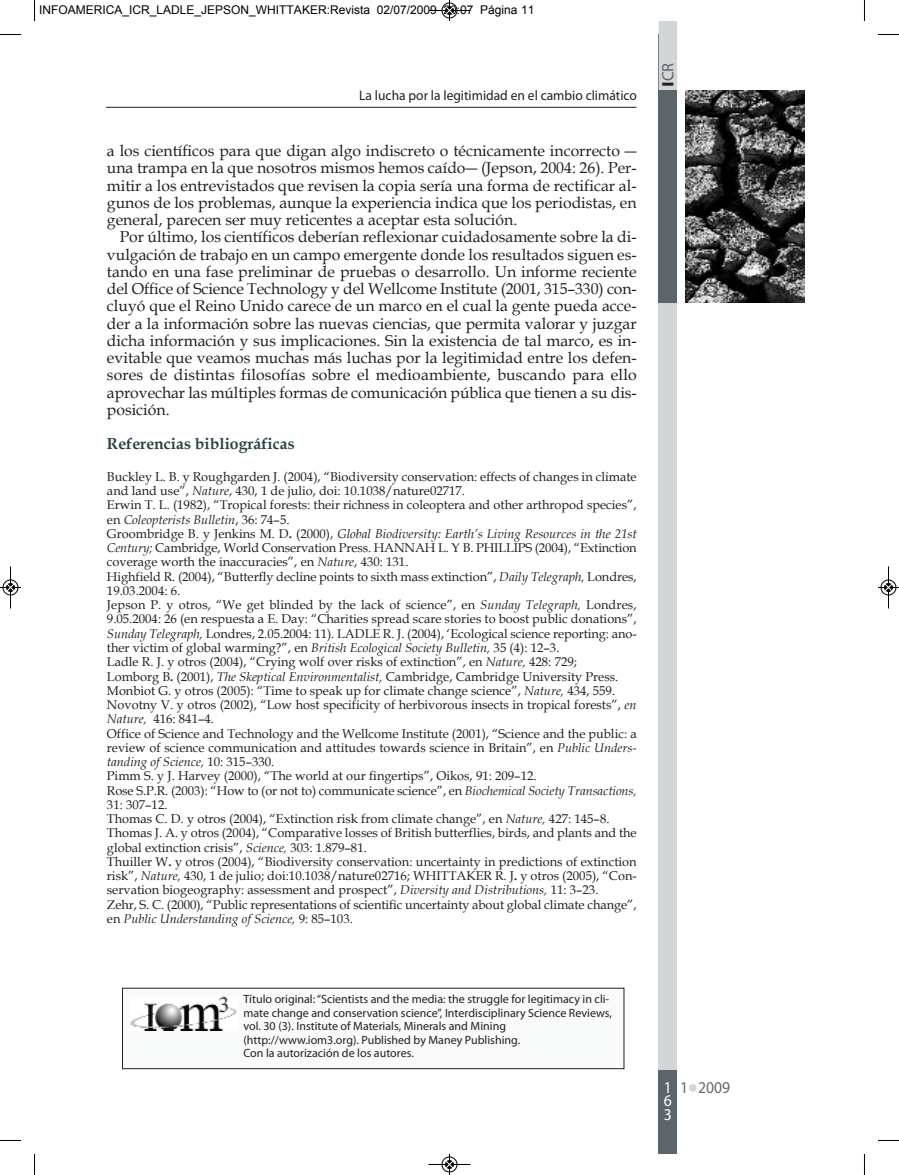
<style>
.page{position:relative;width:899px;height:1175px;background:#fff}
.page>*{position:absolute;margin:0;border:0;box-sizing:border-box;transform-origin:0 0}
.t1{font:16.5px "Myriad Pro";color:#636c6e;scale:.95 1}
.t2{font:16.5px "Myriad Pro";color:#5b656a}
.t3{font:16.5px/13.5px "Myriad Pro";color:#fff;text-align:justify;scale:.95 1}
.t4{font:15.75px/17.2px "Book Antiqua";color:#231f20;text-align:justify}
.t5{font:700 15.75px "Book Antiqua";color:#2b4244}
.t6{font:13.95px "Myriad Pro";color:#231f20}
.t7{font:12.75px/14.2px "Book Antiqua";color:#231f20}
.t8{font:12px/13.5px "Myriad Pro";color:#231f20}
.t9{font:12px "Arial";color:#000}
.s1{font-style:italic}
.s2{font-weight:700}
.s3{font-weight:700;color:#231f20}
</style>
<div class="page">
<div style="left:658px;top:34px;width:18px;height:1105px;background:#d3d6d8"></div>
<div style="left:688px;top:1084px;width:8px;height:7px;background:#d3d6d8;border-radius:50%"></div>
<img style="left:685px;top:90px;width:118px;height:212px">
<div style="left:658px;top:35px;width:19px;height:268px;background:#5b656a"></div>
<div style="left:658px;top:21px;width:19px;height:69px;background:#d3d6d8"></div>
<div style="left:658px;top:1070px;width:19px;height:84px;background:#5b656a"></div>
<hr style="left:106px;top:107px;width:530px;height:1px;background:#231f20">
<div style="left:122px;top:988px;width:501px;height:80px;background:#f9fafa"></div>
<div style="left:122px;top:988px;width:501px;height:80px;border:1px solid #231f20"></div>
<img style="left:130px;top:996px;width:107px;height:34px">
<svg style="left:34px;top:0;width:1px;height:21px"></svg>
<svg style="left:0;top:34px;width:21px;height:1px"></svg>
<svg style="left:878px;top:34px;width:20px;height:1px"></svg>
<svg style="left:34px;top:1154px;width:1px;height:21px"></svg>
<svg style="left:0;top:1140px;width:21px;height:1px"></svg>
<svg style="left:878px;top:1140px;width:20px;height:1px"></svg>
<svg style="left:428px;top:0;width:43px;height:21px"></svg>
<svg style="left:428px;top:1154px;width:43px;height:21px"></svg>
<svg style="left:0;top:566px;width:21px;height:43px"></svg>
<svg style="left:878px;top:566px;width:20px;height:43px"></svg>
<p class="t9" style="left:39px;top:3px;width:496px">INFOAMERICA_ICR_LADLE_JEPSON_WHITTAKER:Revista 02/07/2009 20:07 Página 11</p>
<p class="t6" style="left:359px;top:90px;width:279px">La lucha por la legitimidad en el cambio climático</p>
<p class="t4" style="left:107px;top:142px;width:531px">a los científicos para que digan algo indiscreto o técnicamente incorrecto ― una trampa en la que nosotros mismos hemos caído― (Jepson, 2004: 26). Per&shy;mitir a los entrevistados que revisen la copia sería una forma de rectificar al&shy;gunos de los problemas, aunque la experiencia indica que los periodistas, en general, parecen ser muy reticentes a aceptar esta solución.</p>
<p class="t4" style="left:107px;top:229px;width:531px;text-indent:13px">Por último, los científicos deberían reflexionar cuidadosamente sobre la di&shy;vulgación de trabajo en un campo emergente donde los resultados siguen es&shy;tando en una fase preliminar de pruebas o desarrollo. un informe reciente del office of science technology y del Wellcome institute (2001, 315–330) con&shy;cluyó que el reino unido carece de un marco en el cual la gente pueda acce&shy;der a la información sobre las nuevas ciencias, que permita valorar y juzgar dicha información y sus implicaciones. sin la existencia de tal marco, es in&shy;evitable que veamos muchas más luchas por la legitimidad entre los defen&shy;sores de distintas filosofías sobre el medioambiente, buscando para ello aprovechar las múltiples formas de comunicación pública que tienen a su dis&shy;posición.</p>
<p class="t5" style="left:107px;top:435px;width:189px">Referencias bibliográficas</p>
<p class="t7" style="left:107px;top:470px;width:531px">buckley l. b. y roughgarden J. (2004), “biodiversity conservation: effects of changes in climate and land use”, <span class="s1">Nature</span>, 430, 1 de julio, doi: 10.1038/nature02717.<br>erwin t. l. (1982), “tropical forests: their richness in coleoptera and other arthropod species”, en <span class="s1">Coleopterists Bulletin</span>, 36: 74–5.<br>Groombridge b. y Jenkins m. d<span class="s2">.</span> (2000), <span class="s1">Global Biodiversity: Earth’s Living Resources in the 21st Century;</span> cambridge, World conservation Press. HannaH l. Y b. PHilliPs (2004), “extinction coverage worth the inaccuracies”, en <span class="s1">Nature</span>, 430: 131.<br>Highfield r. (2004), “butterfly decline points to sixth mass extinction”, <span class="s1">Daily Telegraph,</span> londres, 19.03.2004: 6.<br>Jepson P. y otros, “We get blinded by the lack of science”, en <span class="s1">Sunday Telegraph,</span> londres, 9.05.2004: 26 (en respuesta a e. day: “charities spread scare stories to boost public donations”, <span class="s1">Sunday Telegraph,</span> londres, 2.05.2004: 11). ladle r. J. (2004), ‘ecological science reporting: ano&shy;ther victim of global warming?”, en <span class="s1">British Ecological Society Bulletin,</span> 35 (4): 12–3.<br>ladle r. J. y otros (2004), “crying wolf over risks of extinction”, en <span class="s1">Nature,</span> 428: 729;<br>lomborg b<span class="s2">.</span> (2001), <span class="s1">The Skeptical Environmentalist,</span> cambridge, cambridge university Press. monbiot G. y otros (2005): “time to speak up for climate change science”, <span class="s1">Nature,</span> 434, 559. novotny V. y otros (2002), “low host specificity of herbivorous insects in tropical forests”, <span class="s1">en Nature,</span> 416: 841–4.<br>office of science and technology and the Wellcome institute (2001), “science and the public: a review of science communication and attitudes towards science in britain”, en <span class="s1">Public Unders&shy;tanding of Science,</span> 10: 315–330.<br>Pimm s. y J. Harvey (2000), “the world at our fingertips”, oikos, 91: 209–12.<br>rose s.P.r. (2003): “How to (or not to) communicate science”, en <span class="s1">Biochemical Society Transactions, </span>31: 307–12.<br>thomas c. d. y otros (2004), “extinction risk from climate change”, en <span class="s1">Nature,</span> 427: 145–8. thomas J. a. y otros (2004), “comparative losses of british butterflies, birds, and plants and the global extinction crisis”, <span class="s1">Science,</span> 303: 1.879–81.<br>thuiller W<span class="s2">.</span> y otros (2004), “biodiversity conservation: uncertainty in predictions of extinction risk”, <span class="s1">Nature,</span> 430, 1 de julio; doi:10.1038/nature02716; WHittaKer r. J<span class="s2">.</span> y otros (2005), “con&shy;servation biogeography: assessment and prospect”, <span class="s1">Diversity and Distributions,</span> 11: 3–23.<br>Zehr, s. c. (2000), “Public representations of scientific uncertainty about global climate change”, en <span class="s1">Public Understanding of Science,</span> 9: 85–103.</p>
<p class="t2" style="left:661px;top:87px;width:26px;rotate:-90deg"><span class="s3">I</span>cR</p>
<p class="t8" style="left:243px;top:993px;width:370px">título original:“Scientists and the media: the struggle for legitimacy in cli&shy;mate change and conservation science”, interdisciplinary Science Reviews, vol. 30 (3). institute of Materials, Minerals and Mining (http://www.iom3.org). Published by Maney Publishing.<br>con la autorización de los autores.</p>
<p class="t3" style="left:663px;top:1081px;width:10px">1<br>6<br>3</p>
<p class="t1" style="left:679px;top:1081px;width:54px">1 2009</p>
</div>
